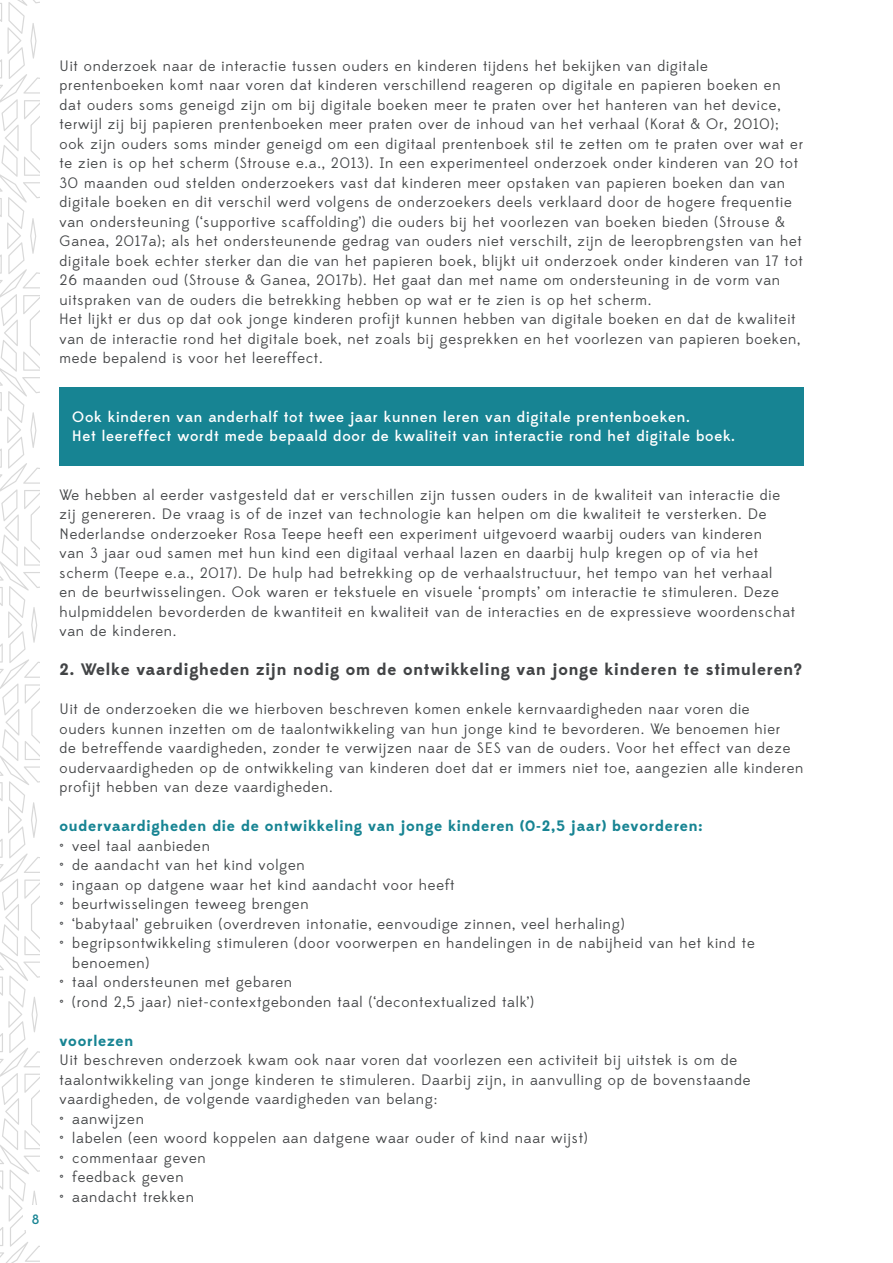
<style>
.page{position:relative;width:893px;height:1263px;background:#fff}
.page>*{position:absolute;margin:0;border:0;box-sizing:border-box;transform-origin:0 0}
.kopjes{font:700 16.5px "Edmondsans";letter-spacing:.05em;color:#424446}
.platte_tekst{font:15px/19.5px "Edmondsans";letter-spacing:.05em;color:#424446}
.tekst_in_kader{font:500 15px "Edmondsans";letter-spacing:.05em;color:#fff}
.tussenkopjes{font:700 15px "Edmondsans";letter-spacing:.05em;color:#178493}
.t1{font:500 13.5px "Edmondsans";color:#178493}
</style>
<div class="page">
<svg style="left:0;top:0;width:39px;height:1263px"></svg>
<div style="left:24px;top:1205px;width:24px;height:24px;background:#fff"></div>
<div style="left:60px;top:387px;width:744px;height:79px;background:#178493"></div>
<p class="t1" style="left:32px;top:1211px;width:9px">8</p>
<p class="platte_tekst" style="left:60px;top:56px;width:745px">Uit onderzoek naar de interactie tussen ouders en kinderen tijdens het bekijken van digitale prentenboeken komt naar voren dat kinderen verschillend reageren op digitale en papieren boeken en dat ouders soms geneigd zijn om bij digitale boeken meer te praten over het hanteren van het device, terwijl zij bij papieren prentenboeken meer praten over de inhoud van het verhaal (Korat &amp; Or, 2010); ook zijn ouders soms minder geneigd om een digitaal prentenboek stil te zetten om te praten over wat er te zien is op het scherm (Strouse e.a., 2013). In een experimenteel onderzoek onder kinderen van 20 tot 30 maanden oud stelden onderzoekers vast dat kinderen meer opstaken van papieren boeken dan van digitale boeken en dit verschil werd volgens de onderzoekers deels verklaard door de hogere frequentie van ondersteuning (‘supportive scaffolding’) die ouders bij het voorlezen van boeken bieden (Strouse &amp; Ganea, 2017a); als het ondersteunende gedrag van ouders niet verschilt, zijn de leeropbrengsten van het digitale boek echter sterker dan die van het papieren boek, blijkt uit onderzoek onder kinderen van 17 tot 26 maanden oud (Strouse &amp; Ganea, 2017b). Het gaat dan met name om ondersteuning in de vorm van uitspraken van de ouders die betrekking hebben op wat er te zien is op het scherm.</p>
<p class="platte_tekst" style="left:60px;top:310px;width:742px">Het lijkt er dus op dat ook jonge kinderen profijt kunnen hebben van digitale boeken en dat de kwaliteit van de interactie rond het digitale boek, net zoals bij gesprekken en het voorlezen van papieren boeken, mede bepalend is voor het leereffect.</p>
<p class="tekst_in_kader" style="left:72px;top:408px;width:619px">Ook kinderen van anderhalf tot twee jaar kunnen leren van digitale prentenboeken.</p>
<p class="tekst_in_kader" style="left:72px;top:427px;width:664px">Het leereffect wordt mede bepaald door de kwaliteit van interactie rond het digitale boek.</p>
<p class="platte_tekst" style="left:60px;top:485px;width:737px">We hebben al eerder vastgesteld dat er verschillen zijn tussen ouders in de kwaliteit van interactie die zij genereren. De vraag is of de inzet van technologie kan helpen om die kwaliteit te versterken. De Nederlandse onderzoeker Rosa Teepe heeft een experiment uitgevoerd waarbij ouders van kinderen<br>van 3 jaar oud samen met hun kind een digitaal verhaal lazen en daarbij hulp kregen op of via het scherm (Teepe e.a., 2017). De hulp had betrekking op de verhaalstructuur, het tempo van het verhaal<br>en de beurtwisselingen. Ook waren er tekstuele en visuele ‘prompts’ om interactie te stimuleren. Deze hulpmiddelen bevorderden de kwantiteit en kwaliteit van de interacties en de expressieve woordenschat van de kinderen.</p>
<p class="kopjes" style="left:60px;top:659px;width:744px">2. Welke vaardigheden zijn nodig om de ontwikkeling van jonge kinderen te stimuleren?</p>
<p class="platte_tekst" style="left:60px;top:700px;width:745px">Uit de onderzoeken die we hierboven beschreven komen enkele kernvaardigheden naar voren die<br>ouders kunnen inzetten om de taalontwikkeling van hun jonge kind te bevorderen. We benoemen hier<br>de betreffende vaardigheden, zonder te verwijzen naar de SES van de ouders. Voor het effect van deze oudervaardigheden op de ontwikkeling van kinderen doet dat er immers niet toe, aangezien alle kinderen profijt hebben van deze vaardigheden.</p>
<p class="tussenkopjes" style="left:60px;top:817px;width:644px">oudervaardigheden die de ontwikkeling van jonge kinderen (0-2,5 jaar) bevorderen:</p>
<p class="platte_tekst" style="left:60px;top:836px;width:152px">• veel taal aanbieden</p>
<p class="platte_tekst" style="left:60px;top:856px;width:247px">• de aandacht van het kind volgen</p>
<p class="platte_tekst" style="left:60px;top:875px;width:396px">• ingaan op datgene waar het kind aandacht voor heeft</p>
<p class="platte_tekst" style="left:60px;top:895px;width:251px">• beurtwisselingen teweeg brengen</p>
<p class="platte_tekst" style="left:60px;top:914px;width:567px">• ‘babytaal’ gebruiken (overdreven intonatie, eenvoudige zinnen, veel herhaling)</p>
<p class="platte_tekst" style="left:72px;top:934px;width:684px;text-indent:-13px">• begripsontwikkeling stimuleren (door voorwerpen en handelingen in de nabijheid van het kind te benoemen)</p>
<p class="platte_tekst" style="left:60px;top:973px;width:234px">• taal ondersteunen met gebaren</p>
<p class="platte_tekst" style="left:60px;top:992px;width:476px">• (rond 2,5 jaar) niet-contextgebonden taal (‘decontextualized talk’)</p>
<p class="tussenkopjes" style="left:60px;top:1031px;width:75px">voorlezen</p>
<p class="platte_tekst" style="left:60px;top:1051px;width:692px">Uit beschreven onderzoek kwam ook naar voren dat voorlezen een activiteit bij uitstek is om de taalontwikkeling van jonge kinderen te stimuleren. Daarbij zijn, in aanvulling op de bovenstaande vaardigheden, de volgende vaardigheden van belang:</p>
<p class="platte_tekst" style="left:60px;top:1109px;width:86px">• aanwijzen</p>
<p class="platte_tekst" style="left:60px;top:1129px;width:530px">• labelen (een woord koppelen aan datgene waar ouder of kind naar wijst)</p>
<p class="platte_tekst" style="left:60px;top:1148px;width:148px">• commentaar geven</p>
<p class="platte_tekst" style="left:60px;top:1168px;width:126px">• feedback geven</p>
<p class="platte_tekst" style="left:60px;top:1187px;width:136px">• aandacht trekken</p>
</div>
